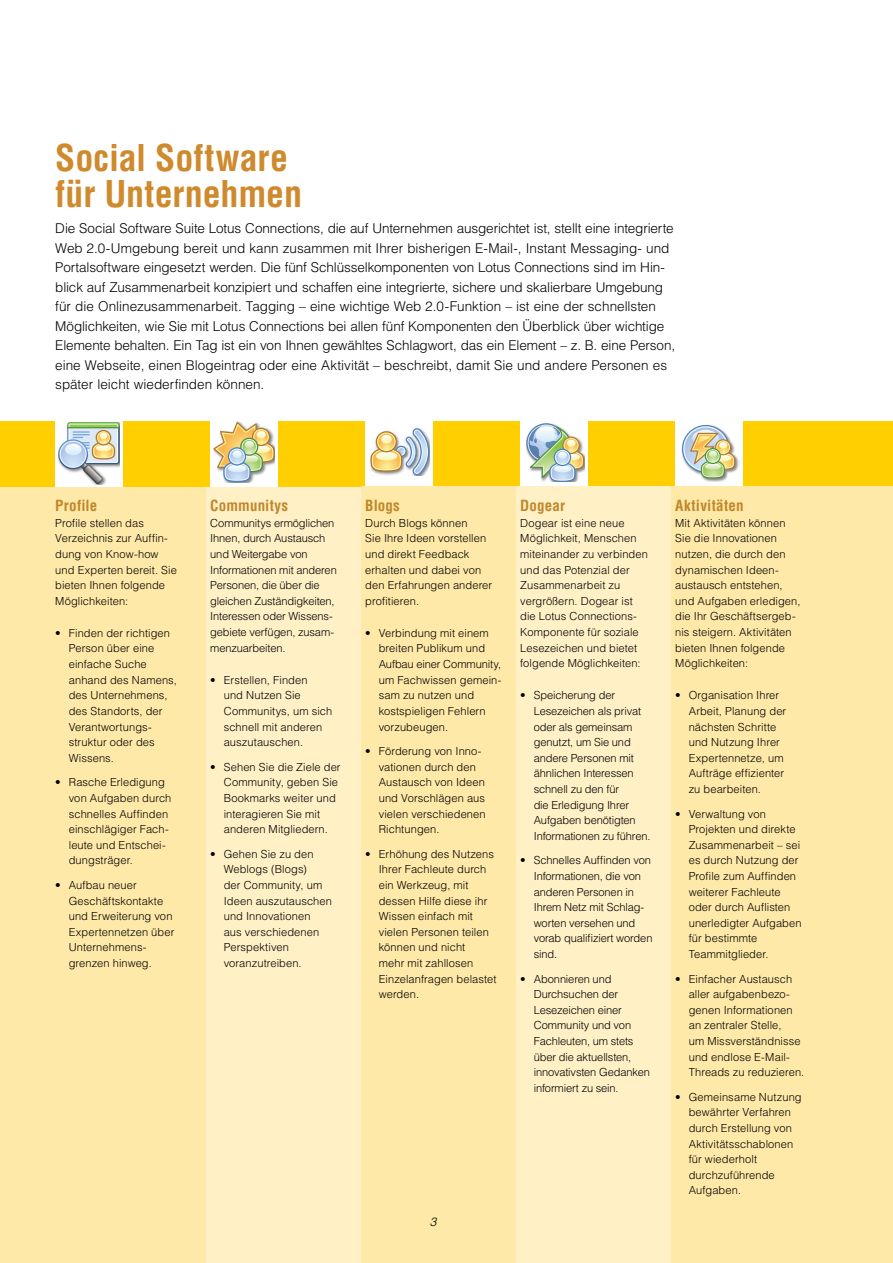
<style>
.page{position:relative;width:893px;height:1263px;background:#fff}
.page>*{position:absolute;margin:0;border:0;box-sizing:border-box;transform-origin:0 0}
.t1{font:700 condensed 36px/36px "Helvetica";letter-spacing:-.005em;color:#cf8a2d}
.t2{font:700 condensed 15px "Helvetica";letter-spacing:.015em;color:#c0872b}
.t3{font:300 13.5px/19.5px "Helvetica";letter-spacing:-.005em;color:#000}
.t4{font:300 11.1px/15.6px "Helvetica";letter-spacing:.005em;color:#000}
</style>
<div class="page">
<div style="left:0;top:486px;width:210px;height:777px;background:#ffe9a8"></div>
<div style="left:206px;top:486px;width:159px;height:777px;background:#fff0c6"></div>
<div style="left:0;top:421px;width:893px;height:65px;background:#ffcf01"></div>
<div style="left:365px;top:419px;width:68px;height:67px;background:#fff"></div>
<svg style="left:371px;top:428px;width:58px;height:47px"></svg>
<div style="left:210px;top:419px;width:68px;height:67px;background:#fff"></div>
<svg style="left:213px;top:422px;width:62px;height:60px"></svg>
<div style="left:55px;top:419px;width:68px;height:67px;background:#fff"></div>
<svg style="left:58px;top:422px;width:62px;height:62px"></svg>
<svg style="left:65px;top:444px;width:17px;height:11px"></svg>
<div style="left:520px;top:419px;width:68px;height:67px;background:#fff"></div>
<svg style="left:526px;top:423px;width:58px;height:59px"></svg>
<div style="left:675px;top:419px;width:68px;height:67px;background:#fff"></div>
<img style="left:681px;top:449px;width:58px;height:33px">
<svg style="left:682px;top:425px;width:53px;height:53px"></svg>
<div style="left:361px;top:486px;width:159px;height:777px;background:#ffe9a8"></div>
<div style="left:516px;top:486px;width:159px;height:777px;background:#fff0c6"></div>
<div style="left:671px;top:486px;width:222px;height:777px;background:#ffe9a8"></div>
<h1 class="t1" style="left:55px;top:140px;width:248px">Social Software für Unternehmen</h1>
<p class="t3" style="left:55px;top:218px;width:621px">Die Social Software Suite Lotus Connections, die auf Unternehmen ausgerichtet ist, stellt eine integrierte Web 2.0-Umgebung bereit und kann zusammen mit Ihrer bisherigen E-Mail-, Instant Messaging- und Portalsoftware eingesetzt werden. Die fünf Schlüsselkomponenten von Lotus Connections sind im Hin&shy;blick auf Zusammenarbeit konzipiert und schaffen eine integrierte, sichere und skalierbare Umgebung für die Onlinezusammenarbeit. Tagging – eine wichtige Web 2.0-Funktion – ist eine der schnellsten Möglichkeiten, wie Sie mit Lotus Connections bei allen fünf Komponenten den Überblick über wichtige Elemente behalten. Ein Tag ist ein von Ihnen gewähltes Schlagwort, das ein Element – z. B. eine Person, eine Webseite, einen Blogeintrag oder eine Aktivität – beschreibt, damit Sie und andere Personen es später leicht wiederfinden können.</p>
<h2 class="t2" style="left:55px;top:496px;width:44px">Profile</h2>
<p class="t4" style="left:55px;top:515px;width:123px">Profile stellen das<br>Verzeichnis zur Auffin&shy;dung von Know-how und Experten bereit. Sie bieten Ihnen folgende<br>Möglichkeiten:</p>
<p class="t4" style="left:69px;top:625px;width:110px">Finden der richtigen<br>Person über eine einfache Suche anhand des Namens, des Unternehmens, des Standorts, der<br>Verantwortungs&shy;struktur oder des<br>Wissens.</p>
<p class="t4" style="left:69px;top:774px;width:104px">Rasche Erledigung von Aufgaben durch schnelles Auffinden einschlägiger Fach&shy;leute und Entschei&shy;dungsträger.</p>
<p class="t4" style="left:69px;top:877px;width:107px">Aufbau neuer<br>Geschäftskontakte und Erweiterung von<br>Expertennetzen über<br>Unternehmens&shy;grenzen hinweg.</p>
<p class="t4" style="left:55px;top:625px;width:7px">•</p>
<p class="t4" style="left:55px;top:774px;width:7px">•</p>
<p class="t4" style="left:55px;top:877px;width:7px">•</p>
<h2 class="t2" style="left:210px;top:496px;width:80px">Communitys</h2>
<p class="t4" style="left:210px;top:515px;width:128px">Communitys ermöglichen<br>Ihnen, durch Austausch und Weitergabe von<br>Informationen mit anderen<br>Personen, die über die gleichen Zuständigkeiten,<br>Interessen oder Wissens&shy;gebiete verfügen, zusam&shy;menzuarbeiten.</p>
<p class="t4" style="left:224px;top:672px;width:110px">Erstellen, Finden<br>und Nutzen Sie<br>Communitys, um sich schnell mit anderen auszutauschen.</p>
<p class="t4" style="left:224px;top:759px;width:118px">Sehen Sie die Ziele der<br>Community, geben Sie<br>Bookmarks weiter und interagieren Sie mit anderen Mitgliedern.</p>
<p class="t4" style="left:224px;top:846px;width:110px">Gehen Sie zu den<br>Weblogs (Blogs)<br>der Community, um<br>Ideen auszutauschen und Innovationen<br>aus verschiedenen<br>Perspektiven voranzutreiben.</p>
<p class="t4" style="left:210px;top:672px;width:7px">•</p>
<p class="t4" style="left:210px;top:759px;width:7px">•</p>
<p class="t4" style="left:210px;top:846px;width:7px">•</p>
<h2 class="t2" style="left:365px;top:496px;width:36px">Blogs</h2>
<p class="t4" style="left:365px;top:515px;width:129px">Durch Blogs können<br>Sie Ihre Ideen vorstellen und direkt Feedback erhalten und dabei von den Erfahrungen anderer profitieren.</p>
<p class="t4" style="left:379px;top:625px;width:124px">Verbindung mit einem breiten Publikum und<br>Aufbau einer Community, um Fachwissen gemein&shy;sam zu nutzen und kostspieligen Fehlern vorzubeugen.</p>
<p class="t4" style="left:379px;top:743px;width:108px">Förderung von Inno&shy;vationen durch den<br>Austausch von Ideen und Vorschlägen aus vielen verschiedenen<br>Richtungen.</p>
<p class="t4" style="left:379px;top:846px;width:119px">Erhöhung des Nutzens<br>Ihrer Fachleute durch ein Werkzeug, mit dessen Hilfe diese ihr<br>Wissen einfach mit vielen Personen teilen können und nicht<br>mehr mit zahllosen<br>Einzelanfragen belastet werden.</p>
<p class="t4" style="left:365px;top:625px;width:7px">•</p>
<p class="t4" style="left:365px;top:743px;width:7px">•</p>
<p class="t4" style="left:365px;top:846px;width:7px">•</p>
<h2 class="t2" style="left:520px;top:496px;width:46px">Dogear</h2>
<p class="t4" style="left:520px;top:515px;width:129px">Dogear ist eine neue<br>Möglichkeit, Menschen miteinander zu verbinden und das Potenzial der<br>Zusammenarbeit zu vergrößern. Dogear ist die Lotus Connections-<br>Komponente für soziale<br>Lesezeichen und bietet folgende Möglichkeiten:</p>
<p class="t4" style="left:534px;top:687px;width:118px">Speicherung der<br>Lesezeichen als privat oder als gemeinsam genutzt, um Sie und andere Personen mit ähnlichen Interessen schnell zu den für<br>die Erledigung Ihrer<br>Aufgaben benötigten<br>Informationen zu führen.</p>
<p class="t4" style="left:534px;top:852px;width:120px">Schnelles Auffinden von<br>Informationen, die von anderen Personen in<br>Ihrem Netz mit Schlag&shy;worten versehen und vorab qualifiziert worden sind.</p>
<p class="t4" style="left:534px;top:970px;width:118px">Abonnieren und<br>Durchsuchen der<br>Lesezeichen einer<br>Community und von<br>Fachleuten, um stets über die aktuellsten, innovativsten Gedanken informiert zu sein.</p>
<p class="t4" style="left:520px;top:687px;width:7px">•</p>
<p class="t4" style="left:520px;top:852px;width:7px">•</p>
<p class="t4" style="left:520px;top:970px;width:7px">•</p>
<h2 class="t2" style="left:675px;top:496px;width:70px">Aktivitäten</h2>
<p class="t4" style="left:675px;top:515px;width:127px">Mit Aktivitäten können<br>Sie die Innovationen nutzen, die durch den dynamischen Ideen&shy;austausch entstehen, und Aufgaben erledigen, die Ihr Geschäftsergeb&shy;nis steigern. Aktivitäten bieten Ihnen folgende<br>Möglichkeiten:</p>
<p class="t4" style="left:689px;top:687px;width:99px">Organisation Ihrer<br>Arbeit, Planung der nächsten Schritte und Nutzung Ihrer<br>Expertennetze, um<br>Aufträge effizienter zu bearbeiten.</p>
<p class="t4" style="left:689px;top:805px;width:114px">Verwaltung von<br>Projekten und direkte<br>Zusammenarbeit – sei es durch Nutzung der<br>Profile zum Auffinden weiterer Fachleute oder durch Auflisten unerledigter Aufgaben für bestimmte<br>Teammitglieder.</p>
<p class="t4" style="left:689px;top:970px;width:117px">Einfacher Austausch aller aufgabenbezo&shy;genen Informationen an zentraler Stelle,<br>um Missverständnisse und endlose E-Mail-<br>Threads zu reduzieren.</p>
<p class="t4" style="left:689px;top:1089px;width:115px">Gemeinsame Nutzung bewährter Verfahren durch Erstellung von<br>Aktivitätsschablonen für wiederholt durchzuführende<br>Aufgaben.</p>
<p class="t4" style="left:675px;top:687px;width:7px">•</p>
<p class="t4" style="left:675px;top:805px;width:7px">•</p>
<p class="t4" style="left:675px;top:970px;width:7px">•</p>
<p class="t4" style="left:675px;top:1089px;width:7px">•</p>
</div>
